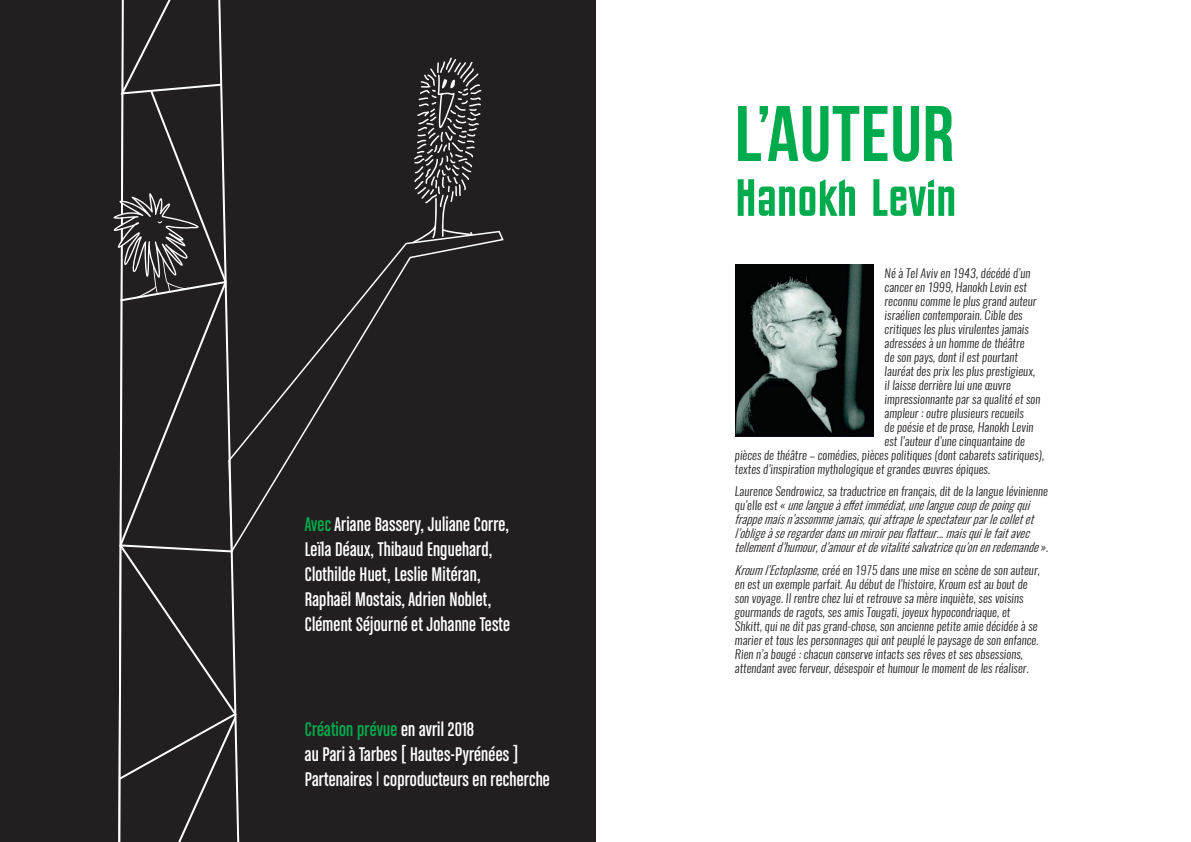
<style>
.page{position:relative;width:1191px;height:842px;background:#fff}
.page>*{position:absolute;margin:0;border:0;box-sizing:border-box;transform-origin:0 0}
.t1{font:700 78.6px "Bebas Neue";letter-spacing:.01em;color:#00ab4d}
.t2{font:21px/25.2px "Chalet Comprime Cologne Sixty";letter-spacing:.01em;color:#fff}
.t3{font:italic 300 12px/14px "Oswald";letter-spacing:.01em;color:#231f20}
.s1{color:#00ab4d}
</style>
<div class="page">
<div style="left:0;top:0;width:595px;height:842px;background:#231f20"></div>
<svg style="left:113px;top:0;width:127px;height:842px"></svg>
<svg style="left:414px;top:57px;width:68px;height:173px"></svg>
<svg style="left:227px;top:230px;width:277px;height:326px"></svg>
<svg style="left:737px;top:179px;width:217px;height:37px"></svg>
<img style="left:735px;top:265px;width:138px;height:171px">
<h2 class="t2" style="left:305px;top:511px;width:207px"><span class="s1">Avec</span> Ariane Bassery, Juliane Corre, Leïla Déaux, Thibaud Enguehard, Clothilde Huet, Leslie Mitéran, Raphaël Mostais, Adrien Noblet, Clément Séjourné et Johanne Teste</h2>
<h2 class="t2" style="left:305px;top:716px;width:246px"><span class="s1">Création prévue</span> en avril 2018<br>au Pari à Tarbes [ Hautes-Pyrénées ]<br>Partenaires | coproducteurs en recherche</h2>
<h1 class="t1" style="left:735px;top:91px;width:221px">L’AUTEUR</h1>
<p class="t3" style="left:884px;top:266px;width:147px">Né à Tel Aviv en 1943, décédé d’un</p>
<p class="t3" style="left:884px;top:280px;width:144px">cancer en 1999, Hanokh Levin est</p>
<p class="t3" style="left:884px;top:294px;width:153px">reconnu comme le plus grand auteur</p>
<p class="t3" style="left:884px;top:308px;width:139px">israélien contemporain. Cible des</p>
<p class="t3" style="left:884px;top:322px;width:146px">critiques les plus virulentes jamais</p>
<p class="t3" style="left:884px;top:336px;width:141px">adressées à un homme de théâtre</p>
<p class="t3" style="left:884px;top:350px;width:135px">de son pays, dont il est pourtant</p>
<p class="t3" style="left:884px;top:364px;width:152px">lauréat des prix les plus prestigieux,</p>
<p class="t3" style="left:884px;top:378px;width:128px">il laisse derrière lui une œuvre</p>
<p class="t3" style="left:884px;top:392px;width:157px">impressionnante par sa qualité et son</p>
<p class="t3" style="left:884px;top:406px;width:141px">ampleur : outre plusieurs recueils</p>
<p class="t3" style="left:884px;top:420px;width:150px">de poésie et de prose, Hanokh Levin</p>
<p class="t3" style="left:884px;top:434px;width:142px">est l’auteur d’une cinquantaine de</p>
<p class="t3" style="left:735px;top:448px;width:311px">pièces de théâtre – comédies, pièces politiques (dont cabarets satiriques),</p>
<p class="t3" style="left:735px;top:462px;width:257px">textes d’inspiration mythologique et grandes œuvres épiques.</p>
<p class="t3" style="left:735px;top:484px;width:315px">Laurence Sendrowicz, sa traductrice en français, dit de la langue lévinienne q u ’ e l l e e s t « unelangueàeffetimmédiat,unelanguecoup depoing qui frappemaisn’assommejamais,quiattrapelespectateurparlecolletet l’obligeàseregarderdansunmiroirpeuflatteur...maisquilefaitavec tellementd’humour,d’amouretdevitalitésalvatricequ’onenredemande » .</p>
<p class="t3" style="left:735px;top:563px;width:306px">Kroum l’Ectoplasme, créé en 1975 dans une mise en scène de son auteur, en est un exemple parfait. Au début de l’histoire, Kroum est au bout de son voyage. Il rentre chez lui et retrouve sa mère inquiète, ses voisins gourmands de ragots, ses amis Tougati, joyeux hypocondriaque, et Shkitt, qui ne dit pas grand-chose, son ancienne petite amie décidée à se marier et tous les personnages qui ont peuplé le paysage de son enfance.<br>Rien n’a bougé : chacun conserve intacts ses rêves et ses obsessions, attendant avec ferveur, désespoir et humour le moment de les réaliser.</p>
</div>
